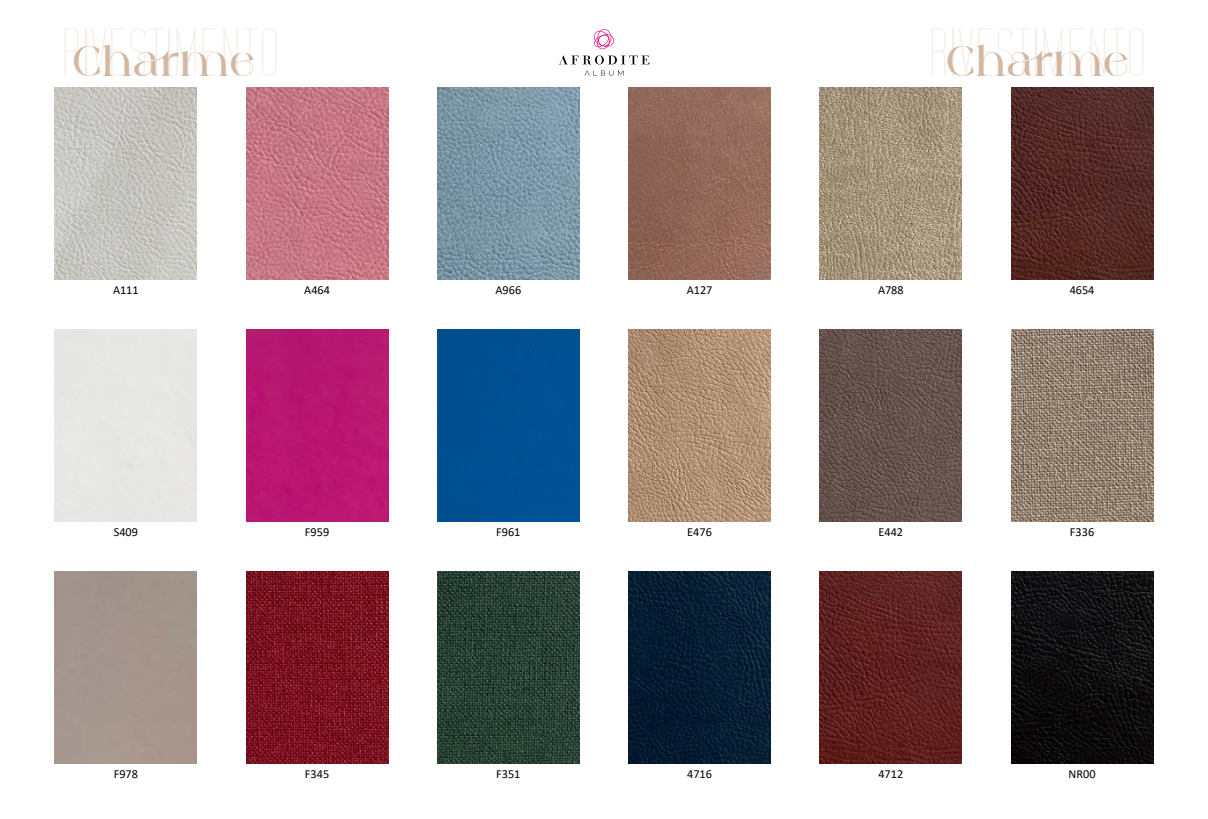
<style>
.page{position:relative;width:1208px;height:819px;background:#fff}
.page>*{position:absolute;margin:0;border:0;box-sizing:border-box;transform-origin:0 0}
.t1{font:68.77px "Tall Films Expanded";color:#d2b8a2}
.t2{font:34.91px "against";color:#d2b8a2}
.t3{font:12.25px "Calibri";color:#000}
</style>
<div class="page">
<svg style="left:559px;top:55px;width:90px;height:9px"></svg>
<svg style="left:594px;top:29px;width:20px;height:20px"></svg>
<svg style="left:585px;top:71px;width:38px;height:5px"></svg>
<img style="left:820px;top:87px;width:142px;height:192px">
<img style="left:629px;top:87px;width:142px;height:192px">
<img style="left:1011px;top:87px;width:142px;height:192px">
<img style="left:1011px;top:571px;width:142px;height:192px">
<img style="left:820px;top:571px;width:142px;height:192px">
<img style="left:629px;top:571px;width:142px;height:192px">
<img style="left:1011px;top:329px;width:142px;height:192px">
<img style="left:820px;top:329px;width:142px;height:192px">
<img style="left:629px;top:329px;width:142px;height:192px">
<img style="left:437px;top:571px;width:142px;height:192px">
<img style="left:246px;top:571px;width:142px;height:192px">
<div style="left:437px;top:329px;width:142px;height:192px;background:#015093"></div>
<div style="left:246px;top:329px;width:142px;height:192px;background:#b91671"></div>
<img style="left:437px;top:87px;width:142px;height:192px">
<img style="left:246px;top:87px;width:142px;height:192px">
<img style="left:55px;top:87px;width:142px;height:192px">
<h1 class="t1" style="left:61px;top:21px;width:220px">RIVESTIMENTO</h1>
<h2 class="t2" style="left:73px;top:37px;width:184px">Charme</h2>
<h1 class="t1" style="left:928px;top:21px;width:220px">RIVESTIMENTO</h1>
<h2 class="t2" style="left:946px;top:37px;width:184px">Charme</h2>
<p class="t3" style="left:113px;top:281px;width:27px">A111</p>
<p class="t3" style="left:304px;top:281px;width:27px">A464</p>
<p class="t3" style="left:495px;top:281px;width:27px">A966</p>
<p class="t3" style="left:687px;top:281px;width:27px">A127</p>
<p class="t3" style="left:878px;top:281px;width:27px">A788</p>
<p class="t3" style="left:1070px;top:281px;width:26px">4654</p>
<p class="t3" style="left:114px;top:523px;width:26px">S409</p>
<p class="t3" style="left:305px;top:523px;width:26px">F959</p>
<p class="t3" style="left:687px;top:523px;width:26px">E476</p>
<p class="t3" style="left:878px;top:523px;width:26px">E442</p>
<p class="t3" style="left:1070px;top:523px;width:26px">F336</p>
<p class="t3" style="left:496px;top:523px;width:26px">F961</p>
<p class="t3" style="left:114px;top:765px;width:26px">F978</p>
<p class="t3" style="left:305px;top:765px;width:26px">F345</p>
<p class="t3" style="left:496px;top:765px;width:26px">F351</p>
<p class="t3" style="left:687px;top:765px;width:26px">4716</p>
<p class="t3" style="left:878px;top:765px;width:26px">4712</p>
<p class="t3" style="left:1069px;top:765px;width:28px">NR00</p>
</div>
